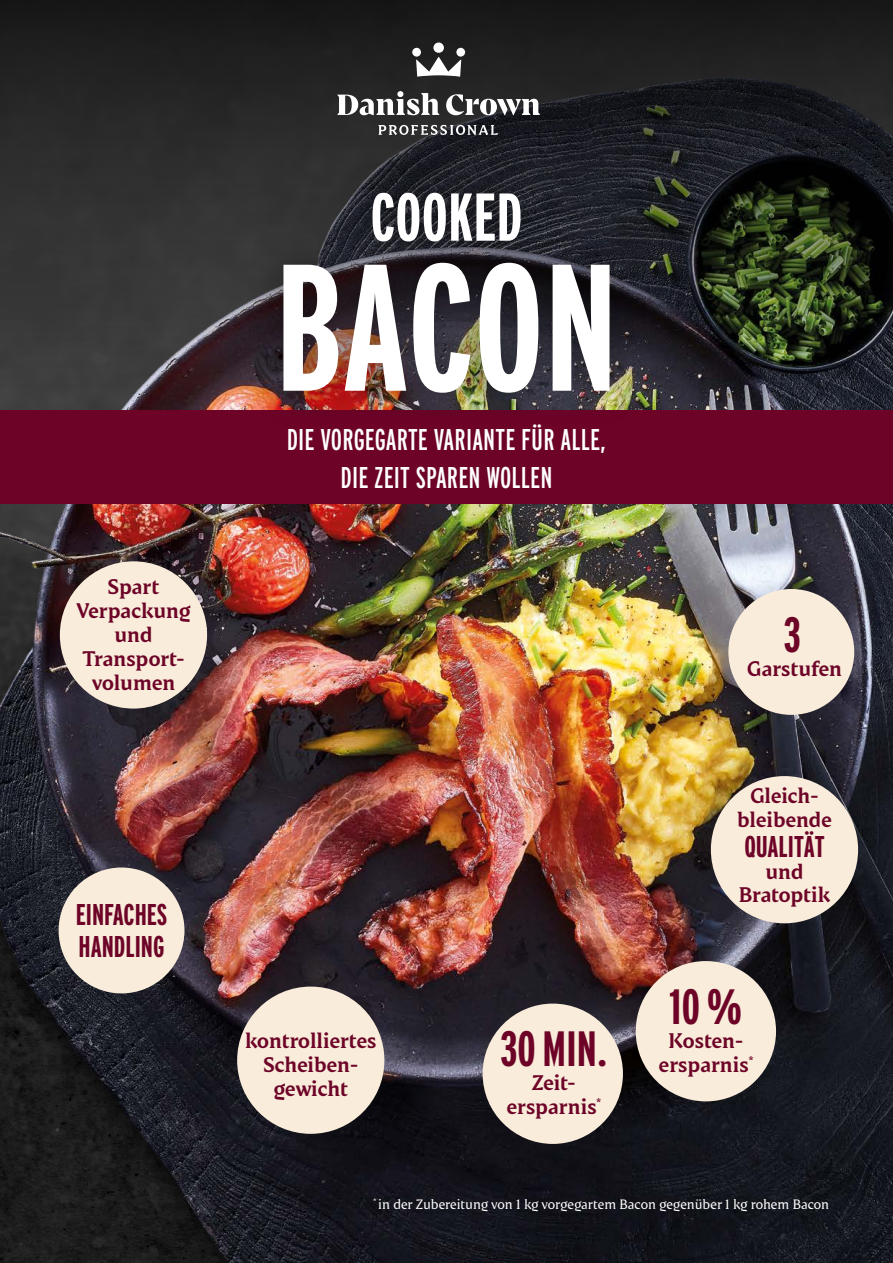
<style>
.page{position:relative;width:893px;height:1263px;background:#fff}
.page>*{position:absolute;margin:0;border:0;box-sizing:border-box;transform-origin:0 0}
.t1{font:700 180px "Interstate Compressed";letter-spacing:-.005em;color:#fff}
.t2{font:700 67.5px "Interstate Compressed";letter-spacing:.005em;color:#fff}
.t3{font:700 49.5px "Interstate Compressed";letter-spacing:.005em;color:#6d0428}
.t4{font:30px/37.5px "Interstate Compressed";letter-spacing:.005em;color:#fff;text-align:center}
.t5{font:700 30px/31.5px "Interstate Compressed";color:#6d0428}
.t6{font:700 21px/24px "Danish Crown Text";letter-spacing:-.005em;color:#6d0428;text-align:center}
.t7{font:13.5px "Danish Crown Text";letter-spacing:-.005em;color:#fff}
.t8{font:700 12.3px "Danish Crown Text";color:#6d0428}
</style>
<div class="page">
<img style="left:0;top:400px;width:893px;height:863px">
<svg style="left:0;top:0;width:893px;height:400px"></svg>
<div style="left:0;top:411px;width:893px;height:93px;background:#6d0428"></div>
<div style="left:636px;top:961px;width:140px;height:140px;background:#f9ecda;border-radius:50%"></div>
<div style="left:483px;top:1003px;width:140px;height:141px;background:#f9ecda;border-radius:50%"></div>
<div style="left:728px;top:589px;width:126px;height:126px;background:#f9ecda;border-radius:50%"></div>
<div style="left:59px;top:867px;width:125px;height:126px;background:#f9ecda;border-radius:50%"></div>
<div style="left:237px;top:986px;width:147px;height:148px;background:#f9ecda;border-radius:50%"></div>
<div style="left:60px;top:561px;width:147px;height:147px;background:#f9ecda;border-radius:50%"></div>
<div style="left:711px;top:776px;width:147px;height:147px;background:#f9ecda;border-radius:50%"></div>
<div style="left:244px;top:154px;width:405px;height:277px;background:#000;opacity:.5"></div>
<div style="left:456px;top:48px;width:9px;height:9px;background:#fff;border-radius:50%"></div>
<div style="left:412px;top:48px;width:9px;height:9px;background:#fff;border-radius:50%"></div>
<div style="left:433px;top:43px;width:11px;height:10px;background:#fff;border-radius:50%"></div>
<svg style="left:416px;top:57px;width:45px;height:20px"></svg>
<svg style="left:446px;top:94px;width:94px;height:21px"></svg>
<svg style="left:337px;top:91px;width:102px;height:24px"></svg>
<svg style="left:378px;top:125px;width:120px;height:10px"></svg>
<p class="t6" style="left:76px;top:574px;width:116px">Spart<br>Verpackung und<br>Transport&shy;volumen</p>
<h3 class="t5" style="left:76px;top:899px;width:93px">EINFACHES<br>HANDLING</h3>
<h2 class="t2" style="left:370px;top:180px;width:154px">COOKED</h2>
<h1 class="t1" style="left:275px;top:228px;width:344px">BACON</h1>
<h3 class="t4" style="left:287px;top:421px;width:321px">DIE VORGEGARTE VARIANTE FÜR ALLE,<br>DIE ZEIT SPAREN WOLLEN</h3>
<p class="t6" style="left:245px;top:1028px;width:133px">kontrolliertes<br>Scheiben&shy;gewicht</p>
<h3 class="t3" style="left:500px;top:1021px;width:109px">30 MIN.</h3>
<p class="t6" style="left:507px;top:1070px;width:96px">Zeit&shy;ersparnis<sup>*</sup></p>
<h3 class="t3" style="left:783px;top:607px;width:19px">3</h3>
<p class="t6" style="left:747px;top:656px;width:96px">Garstufen</p>
<p class="t6" style="left:737px;top:782px;width:96px">Gleich&shy;bleibende</p>
<h3 class="t5" style="left:744px;top:830px;width:82px">QUALITÄT</h3>
<p class="t6" style="left:739px;top:860px;width:93px;line-height:22.5px">und<br>Bratoptik</p>
<h3 class="t3" style="left:670px;top:979px;width:74px">10%</h3>
<p class="t6" style="left:659px;top:1028px;width:92px">Kosten&shy;ersparnis</p>
<p class="t8" style="left:748px;top:1053px;width:7px">*</p>
<p class="t7" style="left:373px;top:1196px;width:458px"><sup>*</sup> in der Zubereitung von 1 kg vorgegartem Bacon gegenüber 1 kg rohem Bacon</p>
</div>
